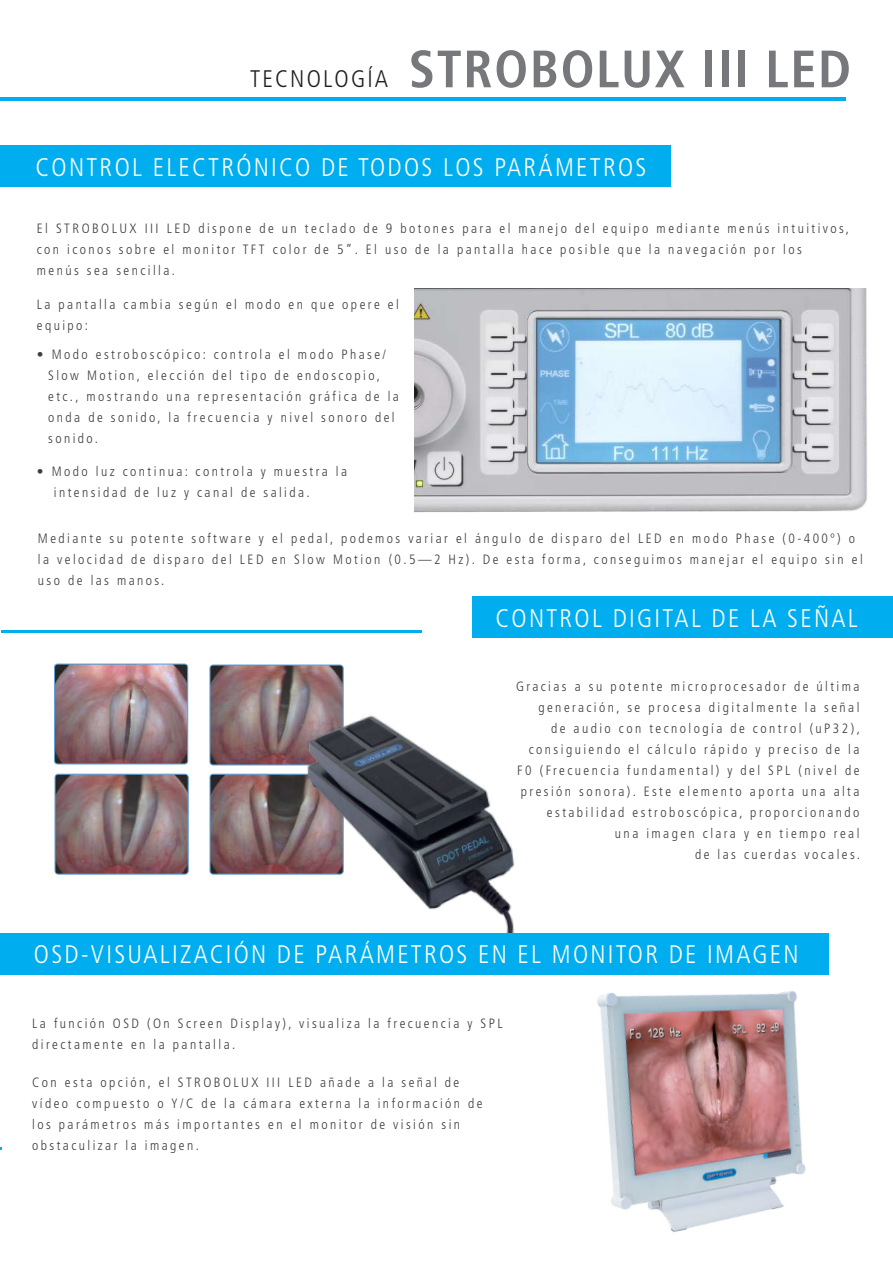
<style>
.page{position:relative;width:893px;height:1263px;background:#fff}
.page>*{position:absolute;margin:0;border:0;box-sizing:border-box;transform-origin:0 0}
.t1{font:700 condensed 52.5px "Frutiger LT Std";letter-spacing:.03em;color:#76787b}
.t2{font:300 condensed 25.5px "Frutiger LT Std";letter-spacing:.09em;color:#fff}
.t3{font:300 condensed 13.5px/21px "Frutiger LT Std";letter-spacing:.18em;color:#3e3e3f}
.s1{font-weight:300;font-size:24px;color:#231f20}
</style>
<div class="page">
<hr style="left:0;top:97px;width:845px;height:4px;background:#00aeef">
<hr style="left:1px;top:630px;width:421px;height:3px;background:#00aeef">
<img style="left:545px;top:958px;width:284px;height:275px">
<div style="left:472px;top:596px;width:421px;height:41px;background:#00aeef"></div>
<img style="left:56px;top:776px;width:131px;height:97px">
<div style="left:54px;top:774px;width:135px;height:101px;border:1px solid #5ea0d7;border-radius:3px"></div>
<img style="left:56px;top:665px;width:132px;height:99px">
<div style="left:54px;top:663px;width:134px;height:101px;border:1px solid #5ea0d7;border-radius:3px"></div>
<img style="left:211px;top:666px;width:131px;height:97px">
<div style="left:209px;top:664px;width:135px;height:101px;border:1px solid #5ea0d7;border-radius:3px"></div>
<img style="left:211px;top:776px;width:39px;height:97px">
<div style="left:209px;top:774px;width:135px;height:101px;border:1px solid #5ea0d7;border-radius:3px"></div>
<img style="left:250px;top:676px;width:295px;height:299px">
<div style="left:0;top:145px;width:671px;height:41px;background:#00aeef"></div>
<img style="left:414px;top:288px;width:453px;height:225px">
<div style="left:0;top:933px;width:828px;height:41px;background:#00aeef"></div>
<h1 class="t1" style="left:250px;top:38px;width:603px"><span class="s1">TECNOLOGÍA</span> STROBOLUX III LED</h1>
<h2 class="t2" style="left:36px;top:152px;width:612px">CONTROL ELECTRÓNICO DE TODOS LOS PARÁMETROS</h2>
<p class="t3" style="left:37px;top:218px;width:814px">El STROBOLUX III LED dispone de un teclado de 9 botones para el manejo del equipo mediante menús intuitivos, con iconos sobre el monitor TFT color de 5”. El uso de la pantalla hace posible que la navegación por los<br>menús sea sencilla.</p>
<p class="t3" style="left:37px;top:294px;width:363px">La pantalla cambia según el modo en que opere el equipo:</p>
<p class="t3" style="left:48px;top:344px;width:352px;text-indent:-11px">• Modo estroboscópico: controla el modo Phase/ Slow Motion, elección del tipo de endoscopio, etc., mostrando una representación gráfica de la onda de sonido, la frecuencia y nivel sonoro del sonido.</p>
<p class="t3" style="left:54px;top:461px;width:295px;text-indent:-17px">• Modo luz continua: controla y muestra la intensidad de luz y canal de salida.</p>
<p class="t3" style="left:38px;top:528px;width:826px">Mediante su potente software y el pedal, podemos variar el ángulo de disparo del LED en modo Phase (0-400º) o la velocidad de disparo del LED en Slow Motion (0.5—2 Hz). De esta forma, conseguimos manejar el equipo sin el uso de las manos.</p>
<h2 class="t2" style="left:496px;top:603px;width:364px">CONTROL DIGITAL DE LA SEÑAL</h2>
<p class="t3" style="left:516px;top:676px;width:345px;text-align:right">Gracias a su potente microprocesador de última generación, se procesa digitalmente la señal<br>de audio con tecnología de control (uP32), consiguiendo el cálculo rápido y preciso de la F0 (Frecuencia fundamental) y del SPL (nivel de presión sonora). Este elemento aporta una alta estabilidad estroboscópica, proporcionando<br>una imagen clara y en tiempo real<br>de las cuerdas vocales.</p>
<h2 class="t2" style="left:34px;top:939px;width:766px">OSD-VISUALIZACIÓN DE PARÁMETROS EN EL MONITOR DE IMAGEN</h2>
<p class="t3" style="left:32px;top:1012px;width:472px">La función OSD (On Screen Display), visualiza la frecuencia y SPL directamente en la pantalla.</p>
<p class="t3" style="left:32px;top:1071px;width:452px">Con esta opción, el STROBOLUX III LED añade a la señal de vídeo compuesto o Y/C de la cámara externa la información de los parámetros más importantes en el monitor de visión sin obstaculizar la imagen.</p>
</div>
